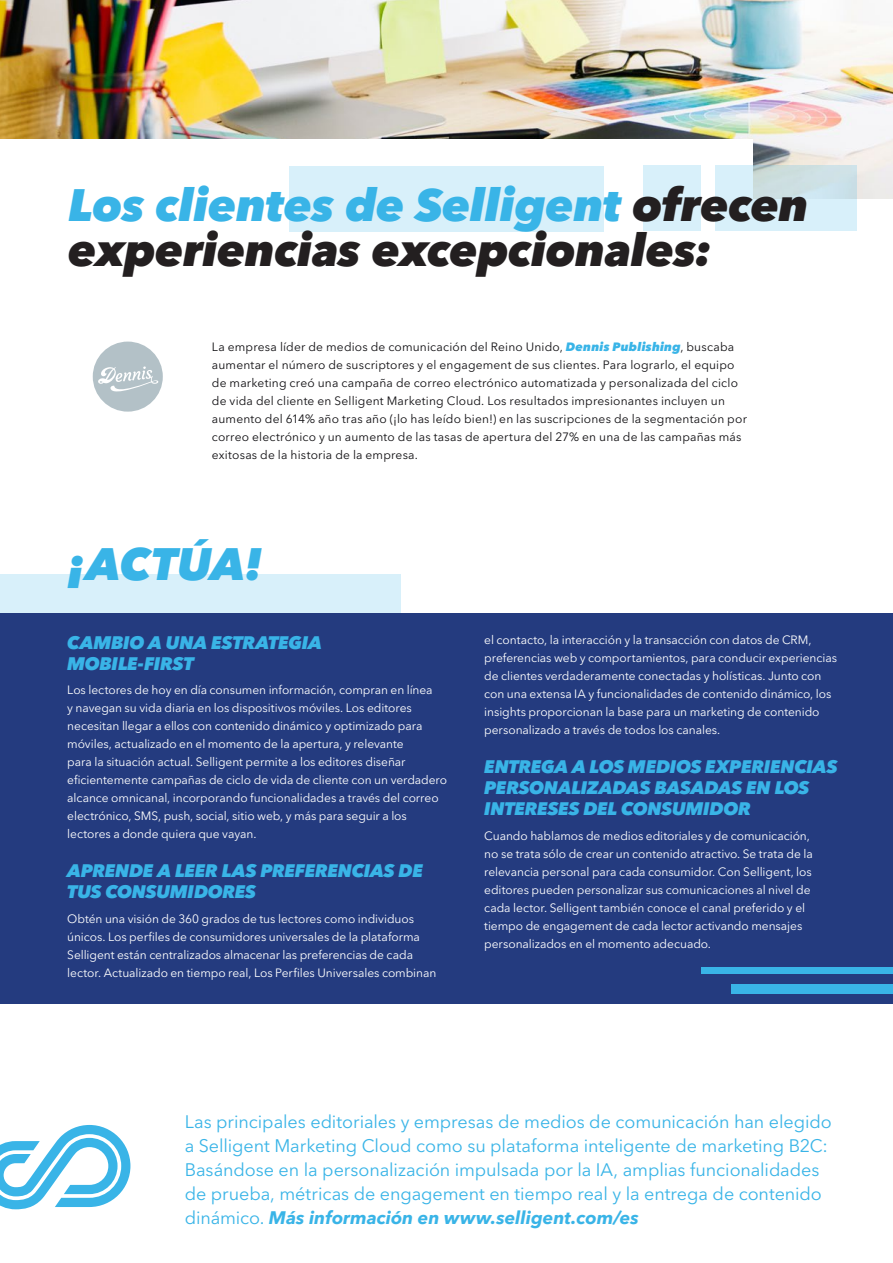
<style>
.page{position:relative;width:893px;height:1263px;background:#fff}
.page>*{position:absolute;margin:0;border:0;box-sizing:border-box;transform-origin:0 0}
.t1{font:italic 800 45px/45px "Avenir Next LT Pro";letter-spacing:-.005em;color:#231f20}
.t2{font:italic 800 45px "Avenir Next LT Pro";letter-spacing:-.02em;color:#39b4e7}
.t3{font:18px/24px "Avenir Next LT Pro";letter-spacing:-.005em;color:#39b4e7}
.t4{font:italic 800 18px/21px "Avenir Next LT Pro";letter-spacing:-.02em;color:#39b4e7}
.t5{font:12px/18px "Avenir Next LT Pro";letter-spacing:-.005em;color:#fff}
.t6{font:12px/18px "Avenir Next LT Pro";letter-spacing:.015em;color:#111013}
.s1{color:#39b4e7}
.s2{font-weight:800;font-style:italic;color:#39b4e7}
.s3{font-weight:700;font-style:italic}
</style>
<div class="page">
<img style="left:0;top:0;width:893px;height:199px">
<div style="left:0;top:574px;width:401px;height:62px;background:#d8f0fa"></div>
<div style="left:0;top:613px;width:893px;height:390px;background:#243b7f"></div>
<svg style="left:92px;top:341px;width:71px;height:71px;fill:#b3c1c7"></svg>
<div style="left:732px;top:984px;width:161px;height:10px;background:#39b4e7"></div>
<div style="left:0;top:139px;width:752px;height:121px;background:#fff"></div>
<div style="left:289px;top:166px;width:315px;height:66px;background:#d8f0fa"></div>
<div style="left:643px;top:165px;width:57px;height:66px;background:#d8f0fa"></div>
<svg style="left:716px;top:165px;width:141px;height:66px;background:#d3e9f1"></svg>
<div style="left:702px;top:967px;width:191px;height:6px;background:#39b4e7"></div>
<svg style="left:0;top:1125px;width:130px;height:84px"></svg>
<p class="t1" style="left:68px;top:183px;width:742px"><span class="s1">Los clientes de Selligent</span> ofrecen experiencias excepcionales:</p>
<p class="t6" style="left:212px;top:337px;width:537px">La empresa líder de medios de comunicación del Reino Unido, <span class="s2">Dennis Publishing</span>, buscaba aumentar el número de suscriptores y el engagement de sus clientes. Para lograrlo, el equipo de marketing creó una campaña de correo electrónico automatizada y personalizada del ciclo de vida del cliente en Selligent Marketing Cloud. Los resultados impresionantes incluyen un aumento del 614% año tras año (¡lo has leído bien!) en las suscripciones de la segmentación por correo electrónico y un aumento de las tasas de apertura del 27% en una de las campañas más exitosas de la historia de la empresa.</p>
<p class="t2" style="left:67px;top:536px;width:198px">¡ACTÚA!</p>
<p class="t4" style="left:67px;top:631px;width:256px">CAMBIO A UNA ESTRATEGIA<br>MOBILE-FIRST</p>
<p class="t5" style="left:67px;top:681px;width:381px">Los lectores de hoy en día consumen información, compran en línea<br>y navegan su vida diaria en los dispositivos móviles. Los editores necesitan llegar a ellos con contenido dinámico y optimizado para móviles, actualizado en el momento de la apertura, y relevante<br>para la situación actual. Selligent permite a los editores diseñar eficientemente campañas de ciclo de vida de cliente con un verdadero alcance omnicanal, incorporando funcionalidades a través del correo electrónico, SMS, push, social, sitio web, y más para seguir a los lectores a donde quiera que vayan.</p>
<p class="t4" style="left:67px;top:860px;width:357px">APRENDE A LEER LAS PREFERENCIAS DE<br>TUS CONSUMIDORES</p>
<p class="t5" style="left:67px;top:910px;width:371px">Obtén una visión de 360 grados de tus lectores como individuos únicos. Los perfiles de consumidores universales de la plataforma Selligent están centralizados almacenar las preferencias de cada lector. Actualizado en tiempo real, Los Perfiles Universales combinan</p>
<p class="t5" style="left:484px;top:631px;width:354px">el contacto, la interacción y la transacción con datos de CRM, preferencias web y comportamientos, para conducir experiencias de clientes verdaderamente conectadas y holísticas. Junto con con una extensa IA y funcionalidades de contenido dinámico, los insights proporcionan la base para un marketing de contenido personalizado a través de todos los canales.</p>
<p class="t4" style="left:484px;top:756px;width:355px">ENTREGA A LOS MEDIOS EXPERIENCIAS<br>PERSONALIZADAS BASADAS EN LOS<br>INTERESES DEL CONSUMIDOR</p>
<p class="t5" style="left:484px;top:826px;width:330px">Cuando hablamos de medios editoriales y de comunicación, no se trata sólo de crear un contenido atractivo. Se trata de la relevancia personal para cada consumidor. Con Selligent, los editores pueden personalizar sus comunicaciones al nivel de cada lector. Selligent también conoce el canal preferido y el tiempo de engagement de cada lector activando mensajes personalizados en el momento adecuado.</p>
<p class="t3" style="left:185px;top:1109px;width:648px">Las principales editoriales y empresas de medios de comunicación han elegido a Selligent Marketing Cloud como su plataforma inteligente de marketing B2C:<br>Basándose en la personalización impulsada por la IA, amplias funcionalidades de prueba, métricas de engagement en tiempo real y la entrega de contenido dinámico. <span class="s3">Más información en www.selligent.com/es</span></p>
</div>
